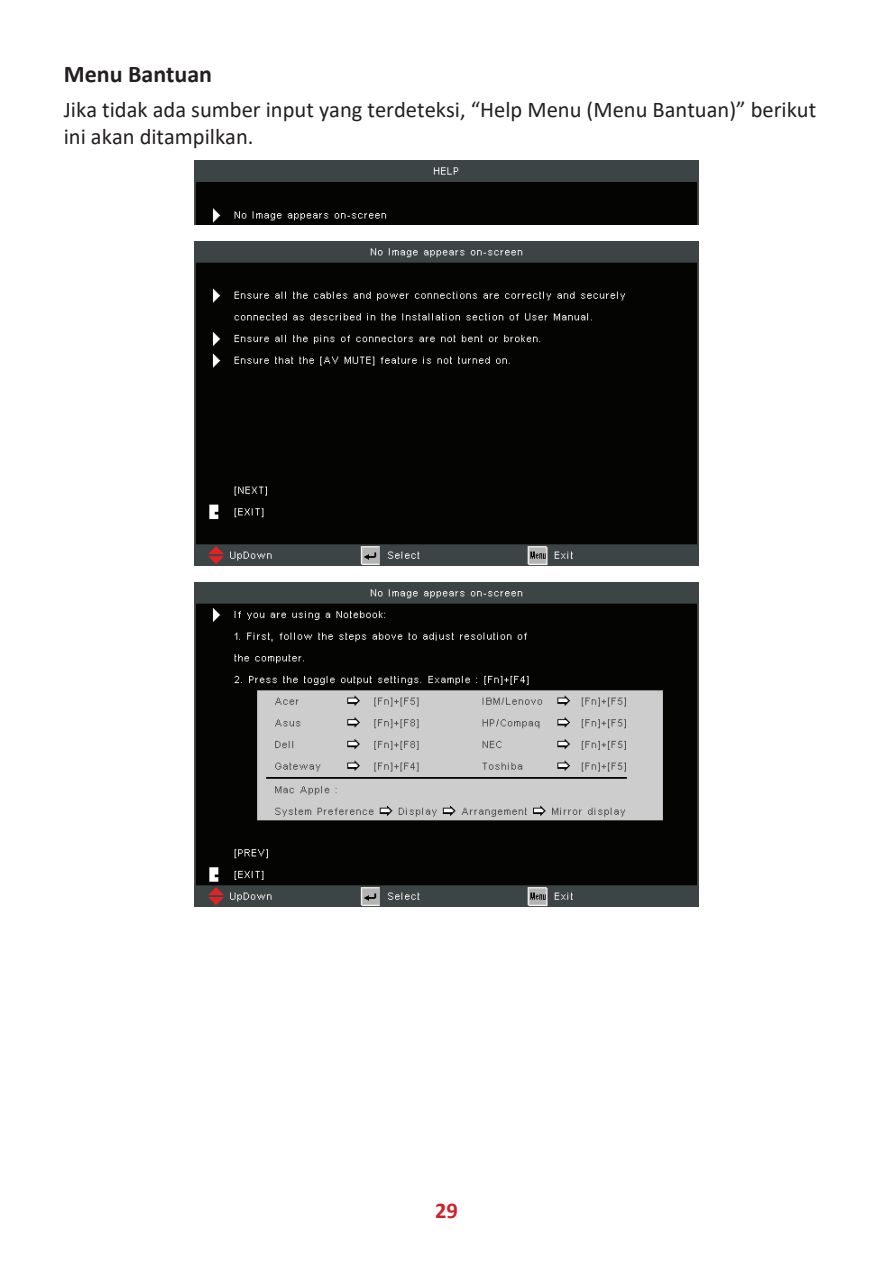
<style>
.page{position:relative;width:893px;height:1263px;background:#fff}
.page>*{position:absolute;margin:0;border:0;box-sizing:border-box;transform-origin:0 0}
.t1{font:700 24px "Calibri";color:#231f20}
.t2{font:22.5px/27px "Calibri";color:#231f20}
.t3{font:700 22.5px "Calibri";color:#d02029}
</style>
<div class="page">
<img style="left:194px;top:161px;width:504px;height:64px">
<img style="left:194px;top:241px;width:504px;height:324px">
<img style="left:194px;top:582px;width:504px;height:324px">
<p class="t1" style="left:64px;top:57px;width:150px">Menu Bantuan</p>
<p class="t2" style="left:64px;top:96px;width:754px">Jika tidak ada sumber input yang terdeteksi, “Help Menu (Menu Bantuan)” berikut ini akan ditampilkan.</p>
<p class="t3" style="left:435px;top:1194px;width:24px">29</p>
</div>
